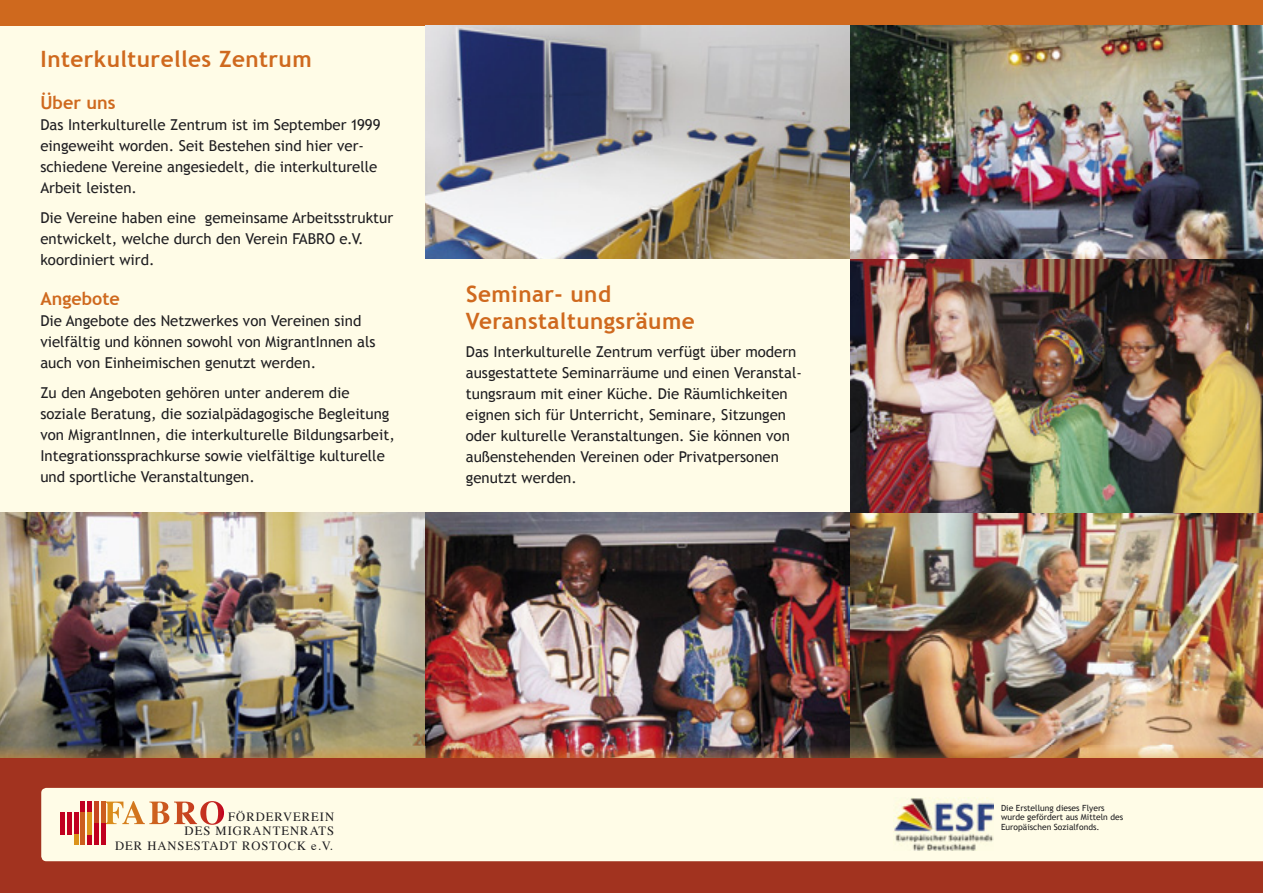
<style>
.page{position:relative;width:1263px;height:893px;background:#fffce7}
.page>*{position:absolute;margin:0;border:0;box-sizing:border-box;transform-origin:0 0}
.t1{font:700 22.5px/27px "Trebuchet MS";letter-spacing:.02em;color:#cf691e}
.t2{font:700 18px "Trebuchet MS";color:#cf691e}
.t3{font:15px/21px "Trebuchet MS";color:#1f1e21}
.t4{font:12.6px/14.4px "Times";letter-spacing:.08em;color:#1f1e21;text-align:right}
.t5{font:8.55px/9.6px "Trebuchet MS";color:#1f1e21}
</style>
<div class="page">
<div style="left:0;top:0;width:1263px;height:26px;background:#cf691e"></div>
<img style="left:0;top:512px;width:1263px;height:234px">
<img style="left:850px;top:258px;width:413px;height:254px">
<img style="left:425px;top:26px;width:838px;height:232px">
<img style="left:0;top:746px;width:1263px;height:12px">
<div style="left:0;top:758px;width:1263px;height:135px;background:#a2331f"></div>
<div style="left:41px;top:788px;width:1222px;height:73px;background:#fffce7"></div>
<svg style="left:105px;top:801px;width:119px;height:24px;background:#ebbb98"></svg>
<div style="left:94px;top:802px;width:5px;height:43px;background:#c1001f"></div>
<div style="left:101px;top:802px;width:5px;height:43px;background:#c1001f"></div>
<hr style="left:88px;top:802px;width:4px;height:43px;background:#c1001f">
<hr style="left:81px;top:802px;width:4px;height:43px;background:#c1001f">
<hr style="left:74px;top:812px;width:4px;height:33px;background:#c1001f">
<div style="left:67px;top:812px;width:5px;height:22px;background:#c1001f"></div>
<div style="left:60px;top:812px;width:5px;height:22px;background:#c1001f"></div>
<div style="left:101px;top:802px;width:5px;height:21px;background:#cc5e1e"></div>
<div style="left:94px;top:802px;width:5px;height:21px;background:#c7461f"></div>
<hr style="left:88px;top:812px;width:4px;height:22px;background:#dc931a">
<hr style="left:81px;top:812px;width:4px;height:33px;background:#cc5e1e">
<hr style="left:74px;top:834px;width:4px;height:11px;background:#dc931a">
<img style="left:893px;top:798px;width:100px;height:52px">
<h1 class="t1" style="left:41px;top:45px;width:272px">Interkulturelles Zentrum</h1>
<p class="t2" style="left:40px;top:91px;width:77px">Über uns</p>
<p class="t3" style="left:40px;top:114px;width:342px">Das Interkulturelle Zentrum ist im September 1999 eingeweiht worden. Seit Bestehen sind hier ver&shy;schiedene Vereine angesiedelt, die interkulturelle Arbeit leisten.</p>
<p class="t3" style="left:40px;top:207px;width:354px">Die Vereine haben eine gemeinsame Arbeitsstruktur entwickelt, welche durch den Verein FABRO e.V. koordiniert wird.</p>
<p class="t2" style="left:40px;top:287px;width:81px">Angebote</p>
<p class="t3" style="left:40px;top:310px;width:337px">Die Angebote des Netzwerkes von Vereinen sind vielfältig und können sowohl von MigrantInnen als auch von Einheimischen genutzt werden.</p>
<p class="t3" style="left:40px;top:382px;width:356px">Zu den Angeboten gehören unter anderem die soziale Beratung, die sozialpädagogische Begleitung von MigrantInnen, die interkulturelle Bildungsarbeit, Integrationssprachkurse sowie vielfältige kulturelle und sportliche Veranstaltungen.</p>
<h1 class="t1" style="left:466px;top:280px;width:230px">Seminar- und<br>Veranstaltungsräume</h1>
<p class="t3" style="left:466px;top:341px;width:338px">Das Interkulturelle Zentrum verfügt über modern ausgestattete Seminarräume und einen Veranstal&shy;tungsraum mit einer Küche. Die Räumlichkeiten eignen sich für Unterricht, Seminare, Sitzungen oder kulturelle Veranstaltungen. Sie können von außenstehenden Vereinen oder Privatpersonen genutzt werden.</p>
<p class="t4" style="left:228px;top:808px;width:108px">FÖRDERVEREIN</p>
<p class="t5" style="left:1001px;top:803px;width:124px">Die Erstellung dieses Flyers wurde gefördert aus Mitteln des<br>Europäischen Sozialfonds.</p>
<p class="t4" style="left:115px;top:823px;width:220px">DES MIGRANTENRATS<br>DER HANSESTADT ROSTOCK e.V.</p>
</div>
